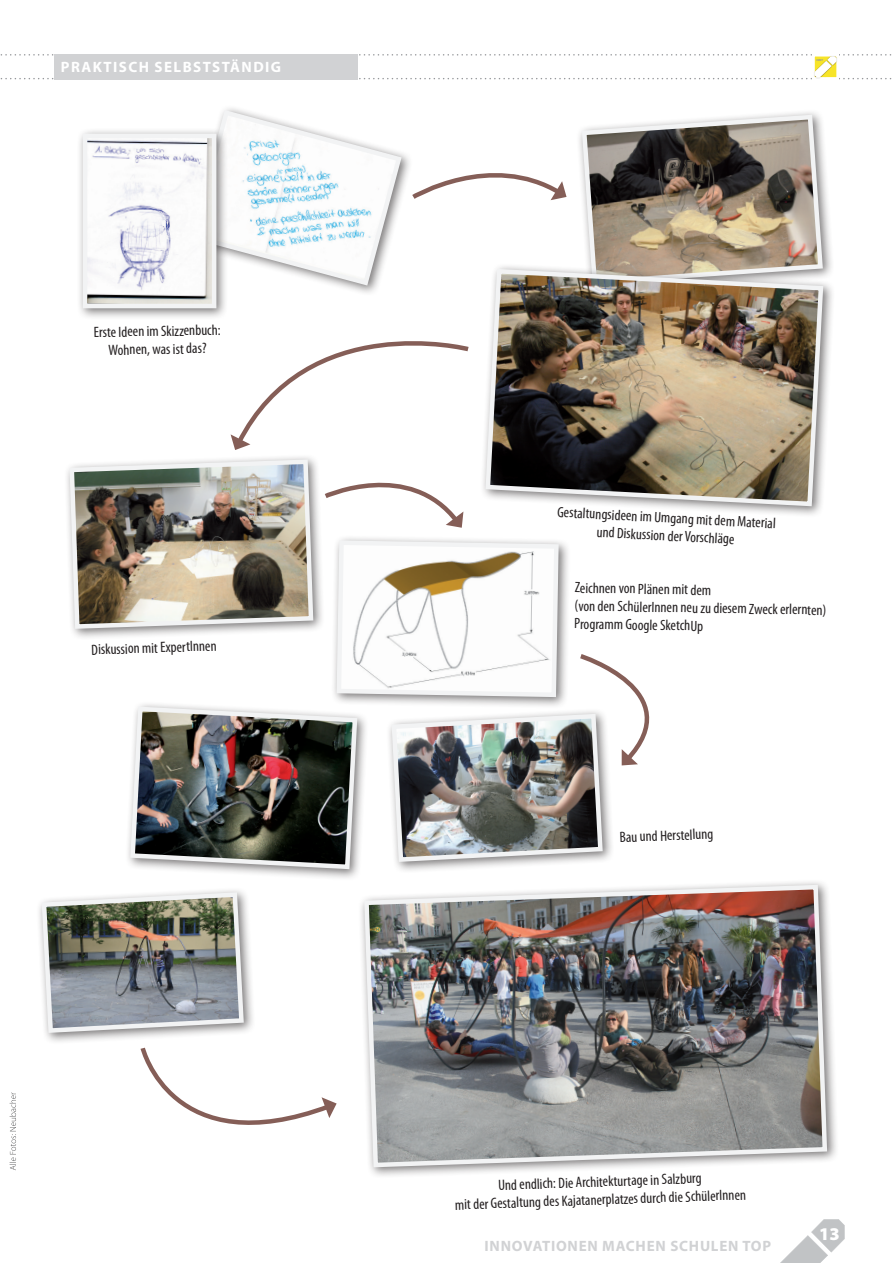
<style>
.page{position:relative;width:893px;height:1263px;background:#fff}
.page>*{position:absolute;margin:0;border:0;box-sizing:border-box;transform-origin:0 0}
.t1{font:900 18px "Myriad Pro";color:#fff}
.t2{font:condensed 15px/18px "Myriad Pro";color:#231f20;text-align:center}
.t3{font:700 15px "Myriad Pro";letter-spacing:.05em;color:#d1d2d4}
.t4{font:700 15px "Myriad Pro";letter-spacing:.095em;color:#fff}
.t5{font:700 2.85px "Myriad";color:#939598;scale:1.05 1}
</style>
<div class="page">
<svg style="left:780px;top:1219px;width:65px;height:44px"></svg>
<svg style="left:0;top:54px;width:892px;height:25px"></svg>
<div style="left:814px;top:56px;width:23px;height:22px;border:1px solid #fff"></div>
<div style="left:54px;top:54px;width:304px;height:26px;background:#d1d2d4"></div>
<div style="left:77px;top:128px;width:152px;height:192px;background:#231f20;opacity:.6"></div>
<img style="left:88px;top:139px;width:123px;height:164px">
<div style="left:83px;top:134px;width:133px;height:174px;border:4px solid #f2f3f4"></div>
<div style="left:576px;top:109px;width:258px;height:187px;background:#231f20;opacity:.6"></div>
<svg style="left:579px;top:112px;width:246px;height:151px;background:#958a7d"></svg>
<div style="left:479px;top:263px;width:356px;height:255px;background:#231f20;opacity:.6"></div>
<img style="left:483px;top:267px;width:343px;height:242px">
<div style="left:358px;top:879px;width:481px;height:300px;background:#231f20;opacity:.6"></div>
<img style="left:362px;top:882px;width:467px;height:287px">
<div style="left:124px;top:700px;width:245px;height:181px;background:#231f20;opacity:.6"></div>
<svg style="left:188px;top:108px;width:378px;height:180px"></svg>
<svg style="left:231px;top:341px;width:238px;height:109px"></svg>
<div style="left:36px;top:886px;width:219px;height:158px;background:#231f20;opacity:.6"></div>
<img style="left:39px;top:890px;width:207px;height:145px">
<svg style="left:140px;top:1047px;width:197px;height:78px"></svg>
<svg style="left:10px;top:1092px;width:6px;height:78px"></svg>
<img style="left:67px;top:457px;width:624px;height:414px">
<p class="t4" style="left:61px;top:59px;width:222px">PRAKTISCH SELBSTSTÄNDIG</p>
<p class="t2" style="left:94px;top:323px;width:129px;rotate:-1deg">Erste Ideen im Skizzenbuch:<br>Wohnen, was ist das?</p>
<p class="t2" style="left:91px;top:640px;width:127px;rotate:-2deg">Diskussion mit ExpertInnen</p>
<p class="t5" style="left:816px;top:59px;width:8px">IMST</p>
<p class="t2" style="left:558px;top:503px;width:220px;rotate:3deg">Gestaltungsideen im Umgang mit dem Material und Diskussion der Vorschläge</p>
<p class="t2" style="left:575px;top:578px;width:253px;text-align:left;rotate:1deg">Zeichnen von Plänen mit dem<br>(von den SchülerInnen neu zu diesem Zweck erlernten)<br>Programm Google SketchUp</p>
<p class="t2" style="left:619px;top:828px;width:95px;rotate:-2deg">Bau und Herstellung</p>
<p class="t2" style="left:454px;top:1177px;width:293px;rotate:-2deg">Und endlich: Die Architekturtage in Salzburg<br>mit der Gestaltung des Kajatanerplatzes durch die SchülerInnen</p>
<p class="t3" style="left:485px;top:1237px;width:288px">INNOVATIONEN MACHEN SCHULEN TOP</p>
<p class="t1" style="left:819px;top:1223px;width:22px">13</p>
</div>
